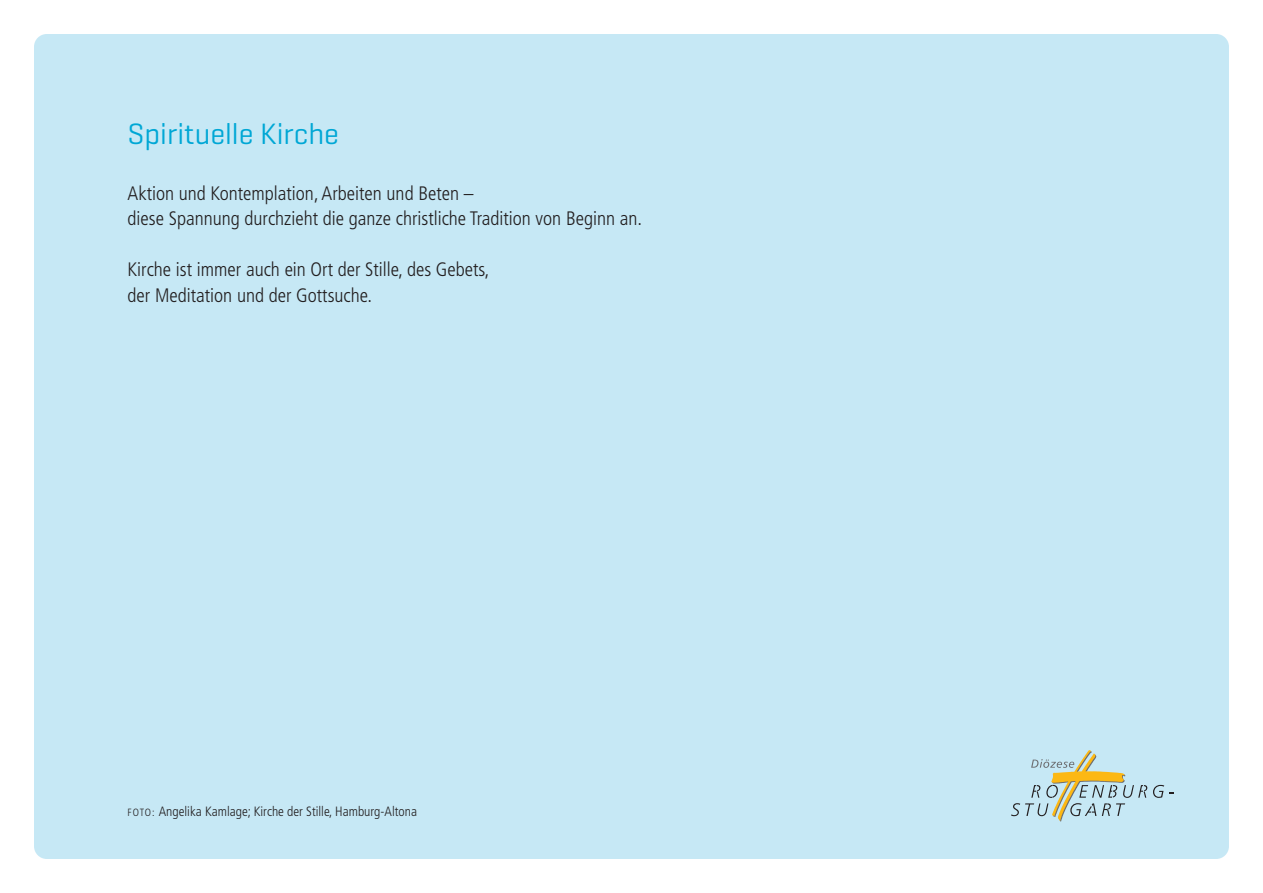
<style>
.page{position:relative;width:1263px;height:893px;background:#fff}
.page>*{position:absolute;margin:0;border:0;box-sizing:border-box;transform-origin:0 0}
.t1{font:30px "Geogrotesque";color:#00a7d5}
.t2{font:300 condensed 19.5px/25.5px "Frutiger LT Pro";color:#231f20}
.t3{font:300 condensed 13.5px "Frutiger LT Pro";color:#231f20}
.s1{font-size:10.5px}
</style>
<div class="page">
<div style="left:34px;top:34px;width:1195px;height:825px;background:#c6e8f5;border-radius:13px"></div>
<svg style="left:1153px;top:785px;width:21px;height:13px"></svg>
<svg style="left:1011px;top:750px;width:136px;height:72px"></svg>
<h1 class="t1" style="left:128px;top:123px;width:213px">Spirituelle Kirche</h1>
<p class="t2" style="left:128px;top:182px;width:516px">Aktion und Kontemplation, Arbeiten und Beten –<br>diese Spannung durchzieht die ganze christliche Tradition von Beginn an.</p>
<p class="t2" style="left:128px;top:259px;width:363px">Kirche ist immer auch ein Ort der Stille, des Gebets, der Meditation und der Gottsuche.</p>
<p class="t3" style="left:128px;top:806px;width:291px"><span class="s1">FOTO:</span> Angelika Kamlage; Kirche der Stille, Hamburg-Altona</p>
</div>
